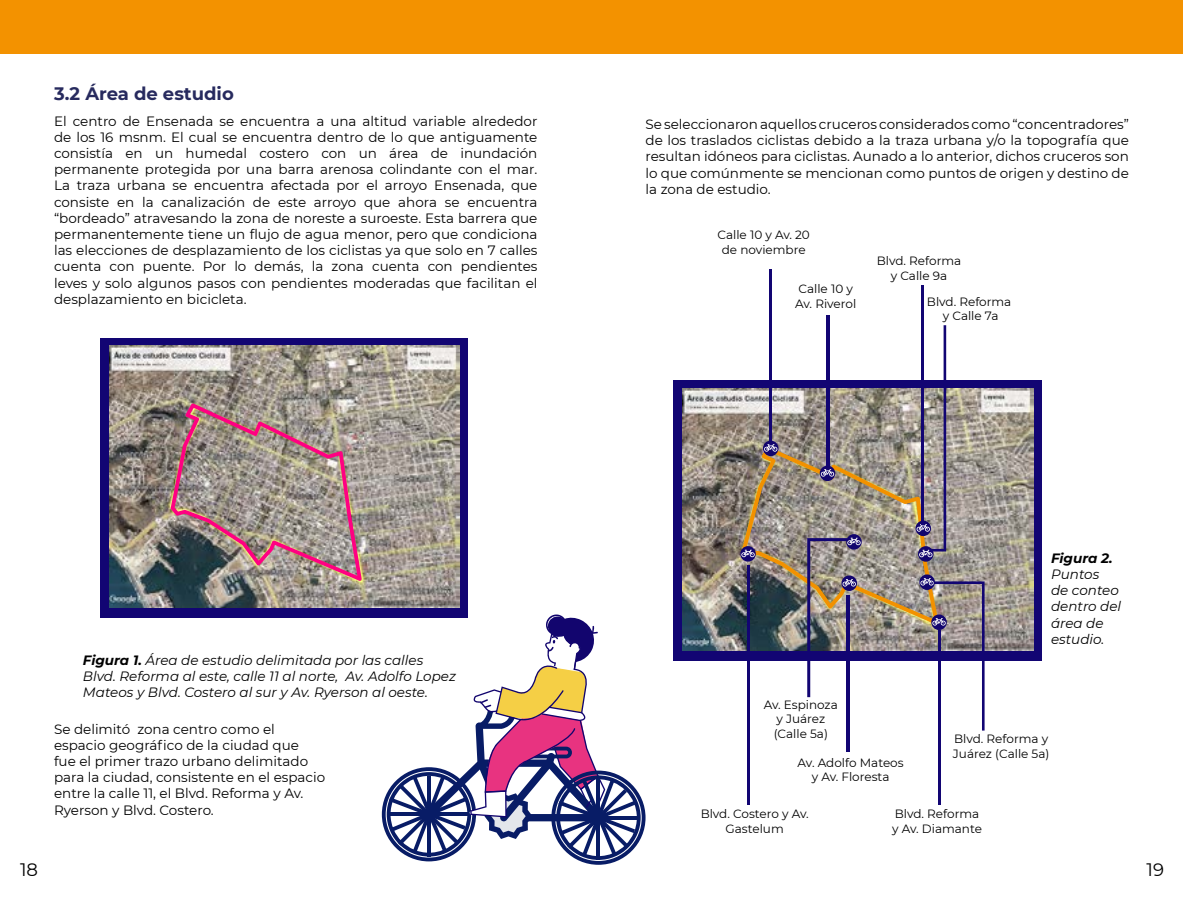
<style>
.page{position:relative;width:1183px;height:915px;background:#fff}
.page>*{position:absolute;margin:0;border:0;box-sizing:border-box;transform-origin:0 0}
.t1{font:700 18px "Montserrat";color:#272a5e}
.t2{font:18px "Montserrat";color:#000}
.t3{font:13.5px/16.2px "Montserrat";color:#000;text-align:justify}
.t4{font:italic 13.5px/16.2px "Montserrat";color:#000}
.t5{font:italic 700 13.5px "Montserrat";color:#000}
.t6{font:12px/14.4px "Montserrat";color:#000;text-align:center}
.s1{font-weight:700}
</style>
<div class="page">
<div style="left:0;top:0;width:1182px;height:53px;background:#f39200"></div>
<div style="left:100px;top:338px;width:367px;height:279px;background:#120573"></div>
<img style="left:109px;top:346px;width:350px;height:261px">
<img style="left:171px;top:403px;width:190px;height:177px">
<div style="left:673px;top:380px;width:368px;height:280px;background:#120573"></div>
<img style="left:682px;top:388px;width:351px;height:262px">
<hr style="left:768px;top:269px;width:3px;height:171px;background:#120573">
<hr style="left:826px;top:315px;width:3px;height:151px;background:#120573">
<hr style="left:921px;top:285px;width:2px;height:239px;background:#120573">
<hr style="left:746px;top:565px;width:3px;height:239px;background:#120573">
<hr style="left:846px;top:595px;width:3px;height:156px;background:#120573">
<hr style="left:937px;top:629px;width:3px;height:175px;background:#120573">
<svg style="left:382px;top:613px;width:263px;height:251px"></svg>
<svg style="left:739px;top:325px;width:245px;height:405px"></svg>
<h1 class="t1" style="left:54px;top:81px;width:181px">3.2 Área de estudio</h1>
<p class="t3" style="left:54px;top:112px;width:485px">El centro de Ensenada se encuentra a una altitud variable alrededor de los 16 msnm. El cual se encuentra dentro de lo que antiguamente consistía en un humedal costero con un área de inundación permanente protegida por una barra arenosa colindante con el mar.<br>La traza urbana se encuentra afectada por el arroyo Ensenada, que consiste en la canalización de este arroyo que ahora se encuentra “bordeado” atravesando la zona de noreste a suroeste. Esta barrera que permanentemente tiene un flujo de agua menor, pero que condiciona las elecciones de desplazamiento de los ciclistas ya que solo en 7 calles cuenta con puente. Por lo demás, la zona cuenta con pendientes leves y solo algunos pasos con pendientes moderadas que facilitan el desplazamiento en bicicleta.</p>
<p class="t4" style="left:83px;top:651px;width:374px"><span class="s1">Figura 1.</span> Área de estudio delimitada por las calles<br>Blvd. Reforma al este, calle 11 al norte, Av. Adolfo Lopez<br>Mateos y Blvd. Costero al sur y Av. Ryerson al oeste.</p>
<p class="t3" style="left:54px;top:720px;width:273px;text-align:left">Se delimitó zona centro como el espacio geográfico de la ciudad que<br>fue el primer trazo urbano delimitado para la ciudad, consistente en el espacio entre la calle 11, el Blvd. Reforma y Av.<br>Ryerson y Blvd. Costero.</p>
<p class="t3" style="left:645px;top:116px;width:485px">Se seleccionaron aquellos cruceros considerados como “concentradores” de los traslados ciclistas debido a la traza urbana y/o la topografía que resultan idóneos para ciclistas. Aunado a lo anterior, dichos cruceros son lo que comúnmente se mencionan como puntos de origen y destino de la zona de estudio.</p>
<p class="t6" style="left:717px;top:227px;width:94px">Calle 10 y Av. 20 de noviembre</p>
<p class="t6" style="left:795px;top:281px;width:62px;text-align:left">Calle 10 y<br>Av. Riverol</p>
<p class="t6" style="left:876px;top:253px;width:86px">Blvd. Reforma y Calle 9a</p>
<p class="t6" style="left:926px;top:294px;width:86px">Blvd. Reforma y Calle 7a</p>
<p class="t5" style="left:1050px;top:548px;width:63px">Figura 2.</p>
<p class="t4" style="left:1050px;top:565px;width:72px">Puntos<br>de conteo dentro del área de estudio.</p>
<p class="t6" style="left:763px;top:696px;width:76px">Av. Espinoza y Juárez (Calle 5a)</p>
<p class="t6" style="left:797px;top:754px;width:107px">Av. Adolfo Mateos y Av. Floresta</p>
<p class="t6" style="left:952px;top:731px;width:98px;text-align:left">Blvd. Reforma y<br>Juárez (Calle 5a)</p>
<p class="t6" style="left:700px;top:806px;width:109px">Blvd. Costero y Av.<br>Gastelum</p>
<p class="t6" style="left:891px;top:806px;width:91px;text-align:left">Blvd. Reforma y Av. Diamante</p>
<h1 class="t2" style="left:20px;top:857px;width:19px">18</h1>
<h1 class="t2" style="left:1146px;top:857px;width:19px">19</h1>
</div>
